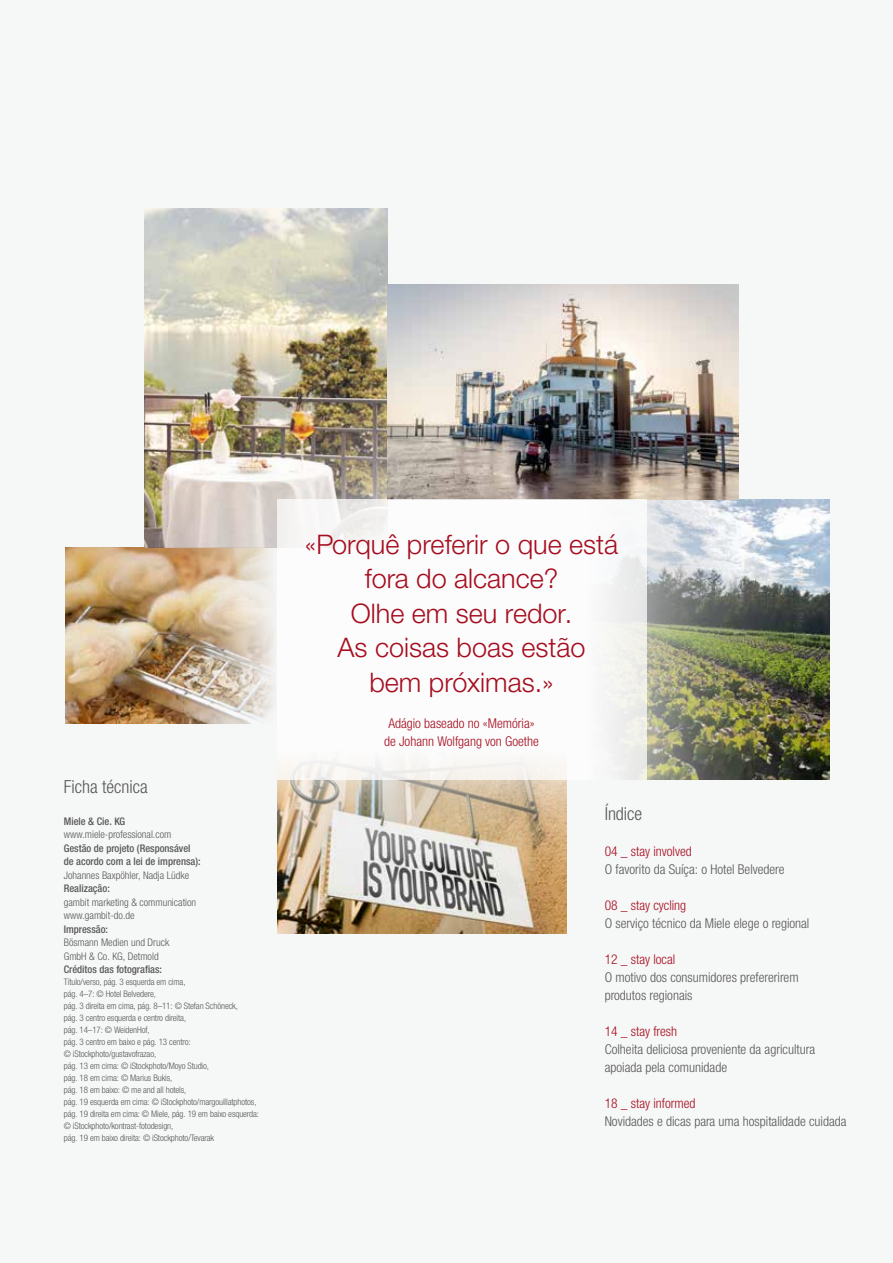
<style>
.page{position:relative;width:893px;height:1263px;background:#f6f7f7}
.page>*{position:absolute;margin:0;border:0;box-sizing:border-box;transform-origin:0 0}
.t1{font:300 27px/34.5px "Helvetica Neue LTW1 G";color:#a60d1f;text-align:center}
.t2{font:300 condensed 18px "Helvetica Neue LTW1 G";color:#575756}
.t3{font:300 condensed 13.5px/18px "Helvetica Neue LTW1 G";color:#575756}
.t4{font:300 condensed 13.5px/18px "Helvetica Neue LTW1 G";color:#a60d1f;text-align:center}
.t5{font:300 condensed 10.5px/13.5px "Helvetica Neue LTW1 G";color:#575756}
.t6{font:500 condensed 10.5px/13.5px "Helvetica Neue LTW1 G";color:#575756}
.t7{font:300 condensed 9px/12px "Helvetica Neue LTW1 G";letter-spacing:-.01em;color:#575756}
</style>
<div class="page">
<img style="left:65px;top:547px;width:210px;height:177px">
<img style="left:144px;top:208px;width:243px;height:340px">
<img style="left:646px;top:500px;width:183px;height:280px">
<img style="left:388px;top:284px;width:351px;height:216px">
<img style="left:277px;top:780px;width:290px;height:153px">
<div style="left:277px;top:500px;width:369px;height:280px;background:#fff"></div>
<h2 class="t2" style="left:64px;top:776px;width:85px">Ficha técnica</h2>
<p class="t6" style="left:64px;top:814px;width:63px">Miele &amp; Cie. KG</p>
<p class="t5" style="left:64px;top:828px;width:109px">www.miele-professional.com</p>
<p class="t6" style="left:64px;top:841px;width:138px">Gestão de projeto (Responsável de acordo com a lei de imprensa):</p>
<p class="t5" style="left:64px;top:868px;width:127px">Johannes Baxpöhler, Nadja Lüdke</p>
<p class="t6" style="left:64px;top:882px;width:48px">Realização:</p>
<p class="t5" style="left:64px;top:895px;width:134px">gambit marketing &amp; communication www.gambit-do.de</p>
<p class="t6" style="left:64px;top:922px;width:46px">Impressão:</p>
<p class="t5" style="left:64px;top:936px;width:107px">Bösmann Medien und Druck<br>GmbH &amp; Co. KG, Detmold</p>
<p class="t6" style="left:64px;top:963px;width:100px">Créditos das fotografias:</p>
<p class="t7" style="left:64px;top:976px;width:197px">Título/verso, pág. 3 esquerda em cima,<br>pág. 4–7: © Hotel Belvedere,<br>pág. 3 direita em cima, pág. 8–11: © Stefan Schöneck,<br>pág. 3 centro esquerda e centro direita,<br>pág. 14–17: © WeidenHof,<br>pág. 3 centro em baixo e pág. 13 centro:<br>© iStockphoto/gustavofrazao,<br>pág. 13 em cima: © iStockphoto/Moyo Studio,<br>pág. 18 em cima: © Marius Bukis,<br>pág. 18 em baixo: © me and all hotels,<br>pág. 19 esquerda em cima: © iStockphoto/margouillatphotos, pág. 19 direita em cima: © Miele, pág. 19 em baixo esquerda: © iStockphoto/kontrast-fotodesign,<br>pág. 19 em baixo direita: © iStockphoto/Tevarak</p>
<h1 class="t1" style="left:305px;top:527px;width:315px">«Porquê preferir o que está fora do alcance?<br>Olhe em seu redor.<br>As coisas boas estão<br>bem próximas.»</h1>
<h3 class="t4" style="left:384px;top:714px;width:156px">Adágio baseado no «Memória» de Johann Wolfgang von Goethe</h3>
<h2 class="t2" style="left:605px;top:803px;width:39px">Índice</h2>
<h3 class="t4" style="left:605px;top:842px;width:89px">04 _ stay involved</h3>
<h3 class="t3" style="left:605px;top:860px;width:181px">O favorito da Suíça: o Hotel Belvedere</h3>
<h3 class="t4" style="left:605px;top:896px;width:83px">08 _ stay cycling</h3>
<h3 class="t3" style="left:605px;top:914px;width:206px">O serviço técnico da Miele elege o regional</h3>
<h3 class="t4" style="left:605px;top:950px;width:72px">12 _ stay local</h3>
<h3 class="t3" style="left:605px;top:968px;width:195px">O motivo dos consumidores prefererirem produtos regionais</h3>
<h3 class="t4" style="left:605px;top:1022px;width:74px">14 _ stay fresh</h3>
<h3 class="t3" style="left:605px;top:1040px;width:212px">Colheita deliciosa proveniente da agricultura apoiada pela comunidade</h3>
<h3 class="t4" style="left:605px;top:1094px;width:92px">18 _ stay informed</h3>
<h3 class="t3" style="left:605px;top:1112px;width:243px">Novidades e dicas para uma hospitalidade cuidada</h3>
</div>
